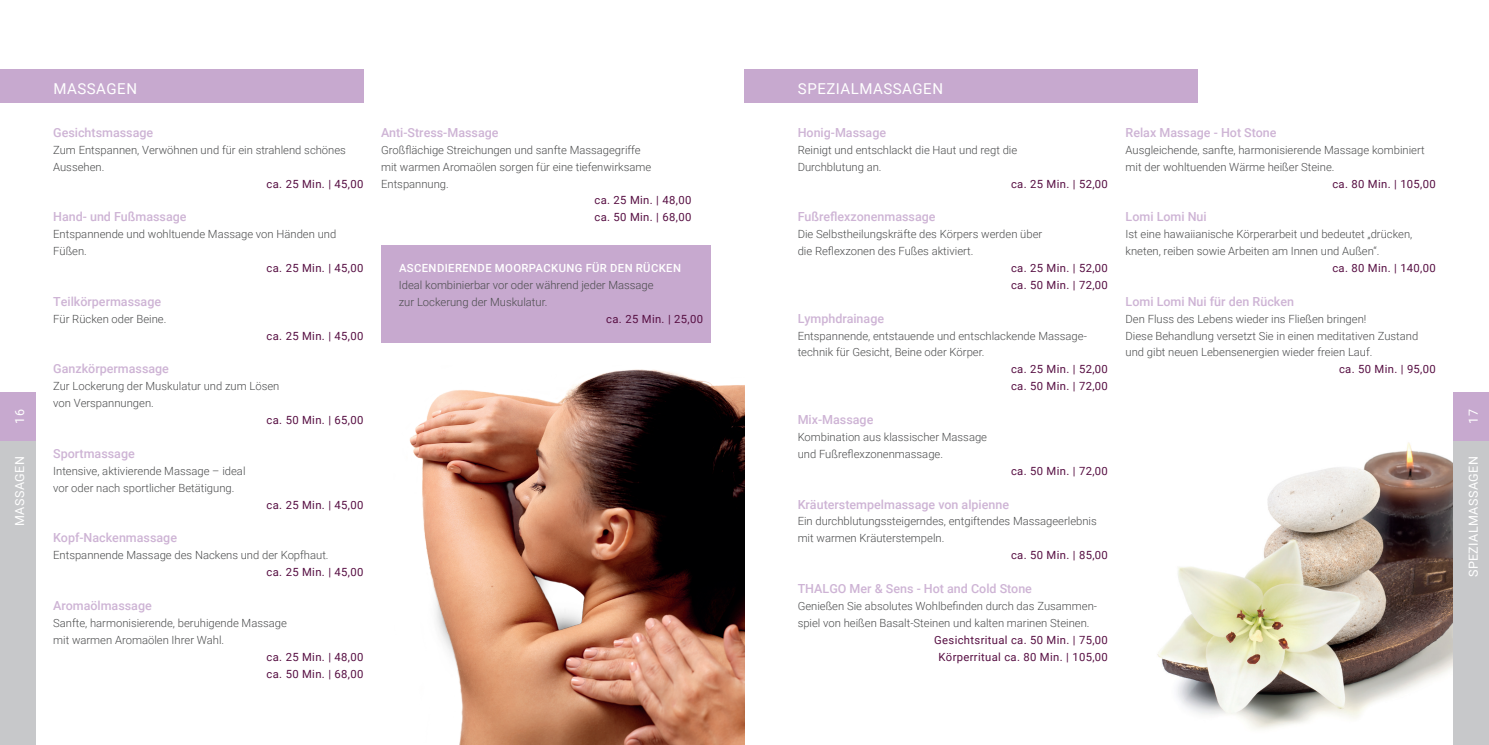
<style>
.page{position:relative;width:1489px;height:745px;background:#fff}
.page>*{position:absolute;margin:0;border:0;box-sizing:border-box;transform-origin:0 0}
.t1{font:15px "Roboto";letter-spacing:.035em;color:#fff}
.t2{font:500 12.5px "Roboto";color:#ceb4d5}
.t3{font:12.5px "Roboto";letter-spacing:.035em;color:#fff}
.t4{font:300 11.25px/16.9px "Roboto";color:#4b4c4d}
.t5{font:11.25px/16.9px "Roboto";letter-spacing:.03em;color:#570f43}
.t6{font:500 11.25px "Roboto";letter-spacing:.035em;color:#fff}
</style>
<div class="page">
<img style="left:409px;top:369px;width:335px;height:375px">
<img style="left:1157px;top:442px;width:296px;height:287px">
<div style="left:1453px;top:440px;width:35px;height:304px;background:#c7c8ca"></div>
<div style="left:0;top:440px;width:35px;height:304px;background:#c7c8ca"></div>
<div style="left:1453px;top:392px;width:35px;height:48px;background:#c7a9cf"></div>
<div style="left:0;top:392px;width:35px;height:48px;background:#c7a9cf"></div>
<div style="left:744px;top:69px;width:454px;height:34px;background:#c7a9cf"></div>
<div style="left:0;top:69px;width:363px;height:34px;background:#c7a9cf"></div>
<div style="left:381px;top:245px;width:329px;height:98px;background:#c7a9cf"></div>
<p class="t3" style="left:11px;top:423px;width:16px;rotate:-90deg">16</p>
<p class="t3" style="left:11px;top:525px;width:71px;rotate:-90deg">MASSAGEN</p>
<h1 class="t1" style="left:53px;top:78px;width:85px">MASSAGEN</h1>
<p class="t2" style="left:53px;top:123px;width:102px">Gesichtsmassage</p>
<p class="t4" style="left:53px;top:141px;width:294px">Zum Entspannen, Verwöhnen und für ein strahlend schönes<br>Aussehen.</p>
<p class="t5" style="left:266px;top:174px;width:98px">ca. 25 Min. | 45,00</p>
<p class="t2" style="left:53px;top:208px;width:135px">Hand- und Fußmassage</p>
<p class="t4" style="left:53px;top:225px;width:284px">Entspannende und wohltuende Massage von Händen und<br>Füßen.</p>
<p class="t5" style="left:266px;top:259px;width:98px">ca. 25 Min. | 45,00</p>
<p class="t2" style="left:53px;top:292px;width:109px">Teilkörpermassage</p>
<p class="t4" style="left:53px;top:309px;width:115px">Für Rücken oder Beine.</p>
<p class="t5" style="left:266px;top:326px;width:98px">ca. 25 Min. | 45,00</p>
<p class="t2" style="left:53px;top:360px;width:117px">Ganzkörpermassage</p>
<p class="t4" style="left:53px;top:377px;width:228px">Zur Lockerung der Muskulatur und zum Lösen von Verspannungen.</p>
<p class="t5" style="left:266px;top:411px;width:98px">ca. 50 Min. | 65,00</p>
<p class="t2" style="left:53px;top:444px;width:83px">Sportmassage</p>
<p class="t4" style="left:53px;top:461px;width:194px">Intensive, aktivierende Massage – ideal vor oder nach sportlicher Betätigung.</p>
<p class="t5" style="left:266px;top:495px;width:98px">ca. 25 Min. | 45,00</p>
<p class="t2" style="left:53px;top:528px;width:125px">Kopf-Nackenmassage</p>
<p class="t4" style="left:53px;top:546px;width:277px">Entspannende Massage des Nackens und der Kopfhaut.</p>
<p class="t5" style="left:266px;top:563px;width:98px">ca. 25 Min. | 45,00</p>
<p class="t2" style="left:53px;top:596px;width:100px">Aromaölmassage</p>
<p class="t4" style="left:53px;top:613px;width:235px">Sanfte, harmonisierende, beruhigende Massage mit warmen Aromaölen Ihrer Wahl.</p>
<p class="t5" style="left:266px;top:647px;width:98px">ca. 25 Min. | 48,00 ca. 50 Min. | 68,00</p>
<p class="t2" style="left:381px;top:123px;width:119px">Anti-Stress-Massage</p>
<p class="t4" style="left:381px;top:141px;width:272px">Großflächige Streichungen und sanfte Massagegriffe mit warmen Aromaölen sorgen für eine tiefenwirksame<br>Entspannung.</p>
<p class="t5" style="left:594px;top:191px;width:98px">ca. 25 Min. | 48,00 ca. 50 Min. | 68,00</p>
<p class="t6" style="left:399px;top:260px;width:283px">ASCENDIERENDE MOORPACKUNG FÜR DEN RÜCKEN</p>
<p class="t4" style="left:399px;top:276px;width:256px">Ideal kombinierbar vor oder während jeder Massage zur Lockerung der Muskulatur.</p>
<p class="t5" style="left:606px;top:309px;width:98px">ca. 25 Min. | 25,00</p>
<h1 class="t1" style="left:798px;top:78px;width:147px">SPEZIALMASSAGEN</h1>
<p class="t2" style="left:797px;top:123px;width:90px">Honig-Massage</p>
<p class="t4" style="left:797px;top:141px;width:221px">Reinigt und entschlackt die Haut und regt die<br>Durchblutung an.</p>
<p class="t5" style="left:1011px;top:174px;width:98px">ca. 25 Min. | 52,00</p>
<p class="t2" style="left:797px;top:208px;width:139px">Fußreflexzonenmassage</p>
<p class="t4" style="left:797px;top:225px;width:246px">Die Selbstheilungskräfte des Körpers werden über die Reflexzonen des Fußes aktiviert.</p>
<p class="t5" style="left:1011px;top:259px;width:98px">ca. 25 Min. | 52,00 ca. 50 Min. | 72,00</p>
<p class="t2" style="left:797px;top:309px;width:88px">Lymphdrainage</p>
<p class="t4" style="left:797px;top:326px;width:291px">Entspannende, entstauende und entschlackende Massage&shy;technik für Gesicht, Beine oder Körper.</p>
<p class="t5" style="left:1011px;top:360px;width:98px">ca. 25 Min. | 52,00 ca. 50 Min. | 72,00</p>
<p class="t2" style="left:797px;top:410px;width:77px">Mix-Massage</p>
<p class="t4" style="left:797px;top:428px;width:191px">Kombination aus klassischer Massage und Fußreflexzonenmassage.</p>
<p class="t5" style="left:1011px;top:461px;width:98px">ca. 50 Min. | 72,00</p>
<p class="t2" style="left:797px;top:495px;width:213px">Kräuterstempelmassage von alpienne</p>
<p class="t4" style="left:797px;top:512px;width:301px">Ein durchblutungssteigerndes, entgiftendes Massageerlebnis mit warmen Kräuterstempeln.</p>
<p class="t5" style="left:1011px;top:546px;width:98px">ca. 50 Min. | 85,00</p>
<p class="t2" style="left:797px;top:579px;width:236px">THALGO Mer &amp; Sens - Hot and Cold Stone</p>
<p class="t4" style="left:797px;top:596px;width:301px">Genießen Sie absolutes Wohlbefinden durch das Zusammen&shy;spiel von heißen Basalt-Steinen und kalten marinen Steinen.</p>
<p class="t5" style="left:934px;top:630px;width:175px;text-align:center">Gesichtsritual ca. 50 Min. | 75,00<br>Körperritual ca. 80 Min. | 105,00</p>
<p class="t2" style="left:1125px;top:123px;width:152px">Relax Massage - Hot Stone</p>
<p class="t4" style="left:1125px;top:141px;width:301px">Ausgleichende, sanfte, harmonisierende Massage kombiniert mit der wohltuenden Wärme heißer Steine.</p>
<p class="t5" style="left:1332px;top:174px;width:105px">ca. 80 Min. | 105,00</p>
<p class="t2" style="left:1125px;top:208px;width:83px">Lomi Lomi Nui</p>
<p class="t4" style="left:1125px;top:225px;width:288px">Ist eine hawaiianische Körperarbeit und bedeutet „drücken, kneten, reiben sowie Arbeiten am Innen und Außen“.</p>
<p class="t5" style="left:1332px;top:259px;width:105px">ca. 80 Min. | 140,00</p>
<p class="t2" style="left:1125px;top:292px;width:170px">Lomi Lomi Nui für den Rücken</p>
<p class="t4" style="left:1125px;top:309px;width:294px">Den Fluss des Lebens wieder ins Fließen bringen!<br>Diese Behandlung versetzt Sie in einen meditativen Zustand und gibt neuen Lebensenergien wieder freien Lauf.</p>
<p class="t5" style="left:1338px;top:360px;width:98px">ca. 50 Min. | 95,00</p>
<p class="t3" style="left:1464px;top:423px;width:16px;rotate:-90deg">17</p>
<p class="t3" style="left:1464px;top:577px;width:122px;rotate:-90deg">SPEZIALMASSAGEN</p>
</div>
